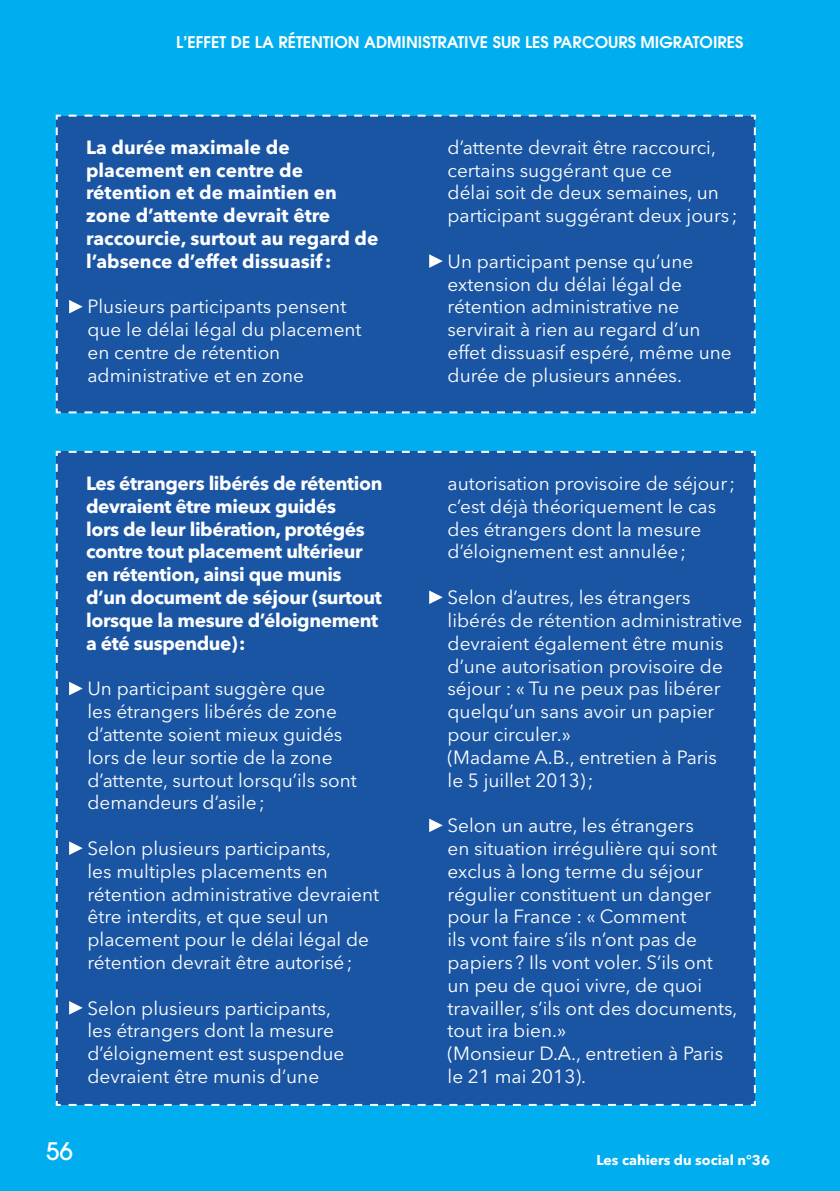
<style>
.page{position:relative;width:840px;height:1191px;background:#fff}
.page>*{position:absolute;margin:0;border:0;box-sizing:border-box;transform-origin:0 0}
.t1{font:500 24px "ITC Avant Garde Pro";color:#fff}
.t2{font:19px/22.8px "Avenir Next LT Pro";color:#fff}
.t3{font:700 19px/22.8px "Avenir Next LT Pro";letter-spacing:-.02em;color:#fff}
.t4{font:700 19px/22.8px "Avenir Next LT Pro";color:#fff}
.t5{font:600 16px "ITC Avant Garde Pro";color:#fff}
.t6{font:700 14px "Avenir Next LT Pro";color:#fff}
</style>
<div class="page">
<div style="left:0;top:0;width:839px;height:1191px;background:#00aeef"></div>
<div style="left:55px;top:114px;width:701px;height:300px;background:#1a55a4"></div>
<div style="left:55px;top:450px;width:701px;height:656px;background:#1a55a4"></div>
<p class="t5" style="left:176px;top:32px;width:568px">L’EFFET DE LA RÉTENTION ADMINISTRATIVE SUR LES PARCOURS MIGRATOIRES</p>
<p class="t4" style="left:86px;top:136px;width:294px">La durée maximale de placement en centre de rétention et de maintien en zone d’attente devrait être raccourcie, surtout au regard de l’absence d’effet dissuasif:</p>
<p class="t2" style="left:87px;top:295px;width:275px">Plusieurs participants pensent que le délai légal du placement en centre de rétention administrative et en zone</p>
<p class="t3" style="left:86px;top:472px;width:298px">Les étrangers libérés de rétention devraient être mieux guidés<br>lors de leur libération, protégés contre tout placement ultérieur en rétention, ainsi que munis d’un document de séjour (surtout lorsque la mesure d’éloignement a été suspendue):</p>
<p class="t2" style="left:87px;top:677px;width:271px">Un participant suggère que<br>les étrangers libérés de zone d’attente soient mieux guidés lors de leur sortie de la zone d’attente, surtout lorsqu’ils sont demandeurs d’asile;</p>
<p class="t2" style="left:87px;top:837px;width:293px">Selon plusieurs participants,<br>les multiples placements en rétention administrative devraient être interdits, et que seul un placement pour le délai légal de rétention devrait être autorisé;</p>
<p class="t2" style="left:87px;top:996px;width:258px">Selon plusieurs participants, les étrangers dont la mesure d’éloignement est suspendue devraient être munis d’une</p>
<p class="t1" style="left:46px;top:1136px;width:28px">56</p>
<p class="t2" style="left:447px;top:136px;width:291px">d’attente devrait être raccourci, certains suggérant que ce<br>délai soit de deux semaines, un participant suggérant deux jours ;</p>
<p class="t2" style="left:447px;top:250px;width:285px">Un participant pense qu’une extension du délai légal de rétention administrative ne servirait à rien au regard d’un effet dissuasif espéré, même une durée de plusieurs années.</p>
<p class="t2" style="left:447px;top:472px;width:289px">autorisation provisoire de séjour; c’est déjà théoriquement le cas des étrangers dont la mesure d’éloignement est annulée;</p>
<p class="t2" style="left:447px;top:586px;width:296px">Selon d’autres, les étrangers libérés de rétention administrative devraient également être munis d’une autorisation provisoire de séjour : « Tu ne peux pas libérer quelqu’un sans avoir un papier pour circuler.»<br>(Madame A.B., entretien à Paris<br>le 5 juillet 2013);</p>
<p class="t2" style="left:447px;top:814px;width:291px">Selon un autre, les étrangers<br>en situation irrégulière qui sont exclus à long terme du séjour régulier constituent un danger pour la France : « Comment<br>ils vont faire s’ils n’ont pas de papiers ? Ils vont voler. S’ils ont un peu de quoi vivre, de quoi travailler, s’ils ont des documents, tout ira bien.»<br>(Monsieur D.A., entretien à Paris le 21 mai 2013).</p>
<p class="t6" style="left:596px;top:1151px;width:175px">Les cahiers du social n°36</p>
</div>
